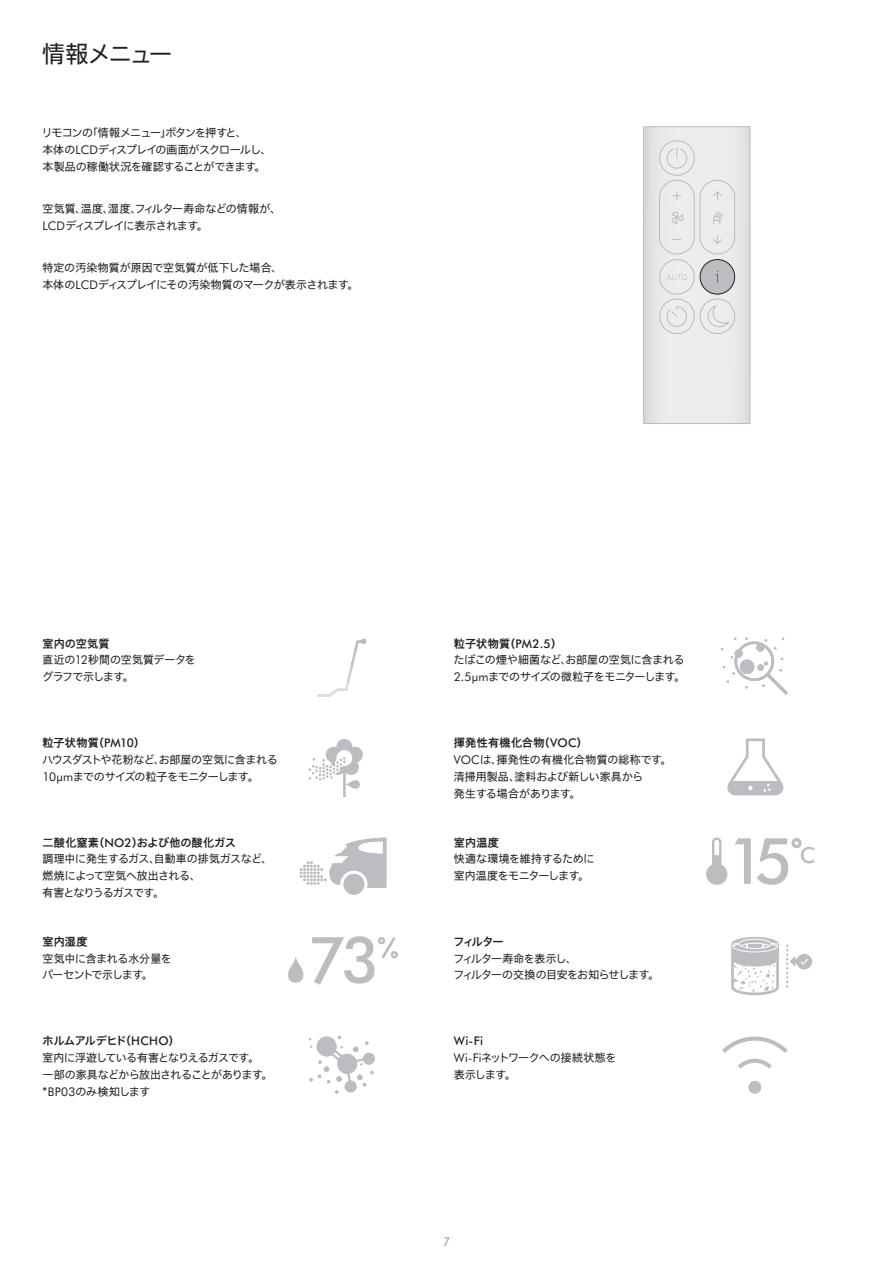
<style>
.page{position:relative;width:893px;height:1263px;background:#fff}
.page>*{position:absolute;margin:0;border:0;box-sizing:border-box;transform-origin:0 0}
.t1{font:25.2px "Dyson Japanese New";letter-spacing:-.035em;color:#231f20}
.t2{font:12px/16.8px "Dyson Japanese New";letter-spacing:-.005em;color:#231f20}
.t3{font:500 12px "Dyson Japanese New";letter-spacing:.005em;color:#231f20}
.t4{font:12px "Dyson Japanese New";color:#939598}
</style>
<div class="page">
<svg style="left:317px;top:639px;width:49px;height:58px"></svg>
<svg style="left:721px;top:637px;width:67px;height:58px"></svg>
<svg style="left:308px;top:739px;width:55px;height:58px"></svg>
<svg style="left:727px;top:738px;width:56px;height:57px"></svg>
<div style="left:344px;top:874px;width:20px;height:21px;background:#bcbdc0;border-radius:50%"></div>
<svg style="left:300px;top:838px;width:86px;height:50px"></svg>
<svg style="left:706px;top:837px;width:21px;height:48px"></svg>
<svg style="left:735px;top:838px;width:16px;height:46px"></svg>
<svg style="left:757px;top:838px;width:57px;height:47px"></svg>
<svg style="left:288px;top:957px;width:15px;height:26px"></svg>
<svg style="left:312px;top:936px;width:86px;height:49px"></svg>
<svg style="left:309px;top:1035px;width:66px;height:59px"></svg>
<svg style="left:722px;top:1036px;width:66px;height:33px"></svg>
<div style="left:748px;top:1081px;width:13px;height:13px;background:#bcbdc0;border-radius:50%"></div>
<svg style="left:786px;top:944px;width:25px;height:43px"></svg>
<svg style="left:731px;top:937px;width:48px;height:59px"></svg>
<svg style="left:644px;top:127px;width:106px;height:297px;background:#e4e4e6"></svg>
<h1 class="t1" style="left:42px;top:37px;width:131px">情報メニュー</h1>
<p class="t2" style="left:43px;top:124px;width:226px">リモコンの「情報メニュー」ボタンを押すと、<br>本体のLCDディスプレイの画面がスクロールし、本製品の稼働状況を確認することができます。</p>
<p class="t2" style="left:43px;top:200px;width:235px">空気質、温度、湿度、フィルター寿命などの情報が、<br>LCDディスプレイに表示されます。</p>
<p class="t2" style="left:43px;top:259px;width:313px">特定の汚染物質が原因で空気質が低下した場合、<br>本体のLCDディスプレイにその汚染物質のマークが表示されます。</p>
<p class="t3" style="left:43px;top:635px;width:69px">室内の空気質</p>
<p class="t2" style="left:43px;top:652px;width:154px">直近の12秒間の空気質データをグラフで示します。</p>
<p class="t3" style="left:43px;top:734px;width:99px">粒子状物質（PM10）</p>
<p class="t2" style="left:43px;top:751px;width:237px">ハウスダストや花粉など、お部屋の空気に含まれる<br>10μmまでのサイズの粒子をモニターします。</p>
<p class="t3" style="left:43px;top:834px;width:195px">二酸化窒素（NO2）および他の酸化ガス</p>
<p class="t2" style="left:43px;top:850px;width:226px">調理中に発生するガス、自動車の排気ガスなど、燃焼によって空気へ放出される、<br>有害となりうるガスです。</p>
<p class="t3" style="left:43px;top:933px;width:47px">室内湿度</p>
<p class="t2" style="left:43px;top:950px;width:130px">空気中に含まれる水分量をパーセントで示します。</p>
<p class="t3" style="left:43px;top:1032px;width:133px">ホルムアルデヒド（HCHO）</p>
<p class="t2" style="left:43px;top:1049px;width:227px">室内に浮遊している有害となりえるガスです。一部の家具などから放出されることがあります。*BP03のみ検知します</p>
<p class="t3" style="left:454px;top:635px;width:104px">粒子状物質（PM2.5）</p>
<p class="t2" style="left:454px;top:652px;width:232px">たばこの煙や細菌など、お部屋の空気に含まれる<br>2.5μmまでのサイズの微粒子をモニターします。</p>
<p class="t3" style="left:454px;top:734px;width:130px">揮発性有機化合物（VOC）</p>
<p class="t2" style="left:454px;top:751px;width:215px">VOCは、揮発性の有機化合物質の総称です。清掃用製品、塗料および新しい家具から<br>発生する場合があります。</p>
<p class="t3" style="left:454px;top:834px;width:47px">室内温度</p>
<p class="t2" style="left:454px;top:850px;width:142px">快適な環境を維持するために室内温度をモニターします。</p>
<p class="t3" style="left:454px;top:933px;width:51px">フィルター</p>
<p class="t2" style="left:454px;top:950px;width:203px">フィルター寿命を表示し、<br>フィルターの交換の目安をお知らせします。</p>
<p class="t3" style="left:454px;top:1032px;width:31px">Wi-Fi</p>
<p class="t2" style="left:454px;top:1049px;width:164px">Wi-Fiネットワークへの接続状態を表示します。</p>
<p class="t4" style="left:443px;top:1234px;width:8px">7</p>
</div>
